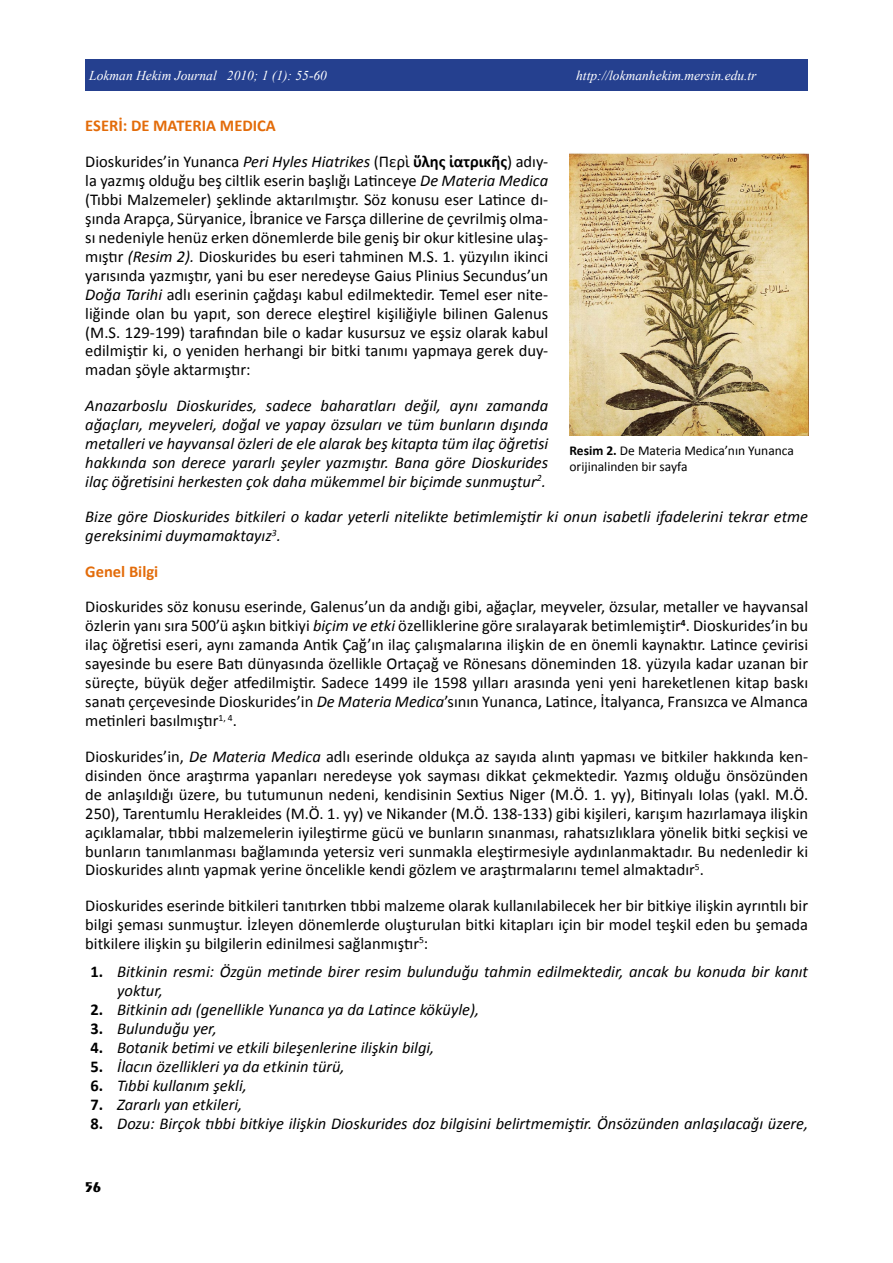
<style>
.page{position:relative;width:893px;height:1263px;background:#fff}
.page>*{position:absolute;margin:0;border:0;box-sizing:border-box;transform-origin:0 0}
.t1{font:16.5px/18.9px "Calibri";color:#000;text-align:justify}
.t2{font:italic 16.5px/18.9px "Calibri";color:#000}
.t3{font:700 16.5px "Calibri";color:#e36c0a}
.t4{font:700 15px "Exotic 350 BT";color:#000}
.t5{font:italic 13.5px "Times New Roman";color:#fff}
.t6{font:13.5px/16.2px "Calibri";color:#000}
.s1{font-weight:700;color:#e36c0a}
.s2{font-style:italic}
.s3{font-weight:700}
.s4{font-weight:700;font-style:normal}
</style>
<div class="page">
<div style="left:85px;top:60px;width:723px;height:31px;background:#25408f"></div>
<img style="left:569px;top:153px;width:239px;height:282px">
<p class="t5" style="left:89px;top:66px;width:239px">Lokman Hekim Journal 2010; 1 (1): 55-60</p>
<p class="t5" style="left:576px;top:66px;width:182px">http://lokmanhekim.mersin.edu.tr</p>
<p class="t1" style="left:85px;top:108px;width:464px;line-height:35.5px"><span class="s1">ESERİ: DE MATERIA MEDICA<br></span>Dioskurides’in Yunanca <span class="s2">Peri Hyles Hiatrikes</span> (Περὶ <span class="s3">ὕλης ἰατρικῆς</span>) adıy-</p>
<p class="t1" style="left:85px;top:171px;width:464px">la yazmış olduğu beş ciltlik eserin başlığı Latinceye <span class="s2">De Materia Medica </span>(Tıbbi Malzemeler) şeklinde aktarılmıştır. Söz konusu eser Latince dı&shy;şında Arapça, Süryanice, İbranice ve Farsça dillerine de çevrilmiş olma&shy;sı nedeniyle henüz erken dönemlerde bile geniş bir okur kitlesine ulaş&shy;mıştır <span class="s2">(Resim 2).</span> Dioskurides bu eseri tahminen M.S. 1. yüzyılın ikinci yarısında yazmıştır, yani bu eser neredeyse Gaius Plinius Secundus’un <span class="s2">Doğa Tarihi</span> adlı eserinin çağdaşı kabul edilmektedir. Temel eser nite&shy;liğinde olan bu yapıt, son derece eleştirel kişiliğiyle bilinen Galenus (M.S. 129-199) tarafından bile o kadar kusursuz ve eşsiz olarak kabul edilmiştir ki, o yeniden herhangi bir bitki tanımı yapmaya gerek duy&shy;madan şöyle aktarmıştır:</p>
<p class="t2" style="left:85px;top:395px;width:464px;text-align:justify">Anazarboslu Dioskurides, sadece baharatları değil, aynı zamanda ağaçları, meyveleri, doğal ve yapay özsuları ve tüm bunların dışında metalleri ve hayvansal özleri de ele alarak beş kitapta tüm ilaç öğretisi hakkında son derece yararlı şeyler yazmıştır. Bana göre Dioskurides ilaç öğretisini herkesten çok daha mükemmel bir biçimde sunmuştur<sup>2</sup>.</p>
<p class="t2" style="left:85px;top:507px;width:724px">Bize göre Dioskurides bitkileri o kadar yeterli nitelikte betimlemiştir ki onun isabetli ifadelerini tekrar etme gereksinimi duymamaktayız<sup>3</sup>.</p>
<p class="t3" style="left:85px;top:561px;width:75px">Genel Bilgi</p>
<p class="t1" style="left:85px;top:597px;width:724px">Dioskurides söz konusu eserinde, Galenus’un da andığı gibi, ağaçlar, meyveler, özsular, metaller ve hayvansal özlerin yanı sıra 500’ü aşkın bitkiyi <span class="s2">biçim ve etki</span> özelliklerine göre sıralayarak betimlemiştir<sup>4</sup>. Dioskurides’in bu ilaç öğretisi eseri, aynı zamanda Antik Çağ’ın ilaç çalışmalarına ilişkin de en önemli kaynaktır. Latince çevirisi sayesinde bu esere Batı dünyasında özellikle Ortaçağ ve Rönesans döneminden 18. yüzyıla kadar uzanan bir süreçte, büyük değer atfedilmiştir. Sadece 1499 ile 1598 yılları arasında yeni yeni hareketlenen kitap baskı sanatı çerçevesinde Dioskurides’in <span class="s2">De Materia Medica</span>’sının Yunanca, Latince, İtalyanca, Fransızca ve Almanca metinleri basılmıştır<sup>1,</sup> <sup>4</sup>.</p>
<p class="t1" style="left:85px;top:747px;width:724px">Dioskurides’in, <span class="s2">De Materia Medica</span> adlı eserinde oldukça az sayıda alıntı yapması ve bitkiler hakkında ken&shy;disinden önce araştırma yapanları neredeyse yok sayması dikkat çekmektedir. Yazmış olduğu önsözünden de anlaşıldığı üzere, bu tutumunun nedeni, kendisinin Sextius Niger (M.Ö. 1. yy), Bitinyalı Iolas (yakl. M.Ö.<br>250), Tarentumlu Herakleides (M.Ö. 1. yy) ve Nikander (M.Ö. 138-133) gibi kişileri, karışım hazırlamaya ilişkin açıklamalar, tıbbi malzemelerin iyileştirme gücü ve bunların sınanması, rahatsızlıklara yönelik bitki seçkisi ve bunların tanımlanması bağlamında yetersiz veri sunmakla eleştirmesiyle aydınlanmaktadır. Bu nedenledir ki Dioskurides alıntı yapmak yerine öncelikle kendi gözlem ve araştırmalarını temel almaktadır<sup>5</sup>.</p>
<p class="t1" style="left:85px;top:896px;width:724px">Dioskurides eserinde bitkileri tanıtırken tıbbi malzeme olarak kullanılabilecek her bir bitkiye ilişkin ayrıntılı bir bilgi şeması sunmuştur. İzleyen dönemlerde oluşturulan bitki kitapları için bir model teşkil eden bu şemada bitkilere ilişkin şu bilgilerin edinilmesi sağlanmıştır<sup>5</sup>:</p>
<p class="t2" style="left:117px;top:961px;width:692px;text-indent:-27px"><span class="s4">1.</span> Bitkinin resmi: Özgün metinde birer resim bulunduğu tahmin edilmektedir, ancak bu konuda bir kanıt yoktur,</p>
<p class="t2" style="left:90px;top:999px;width:390px"><span class="s4">2.</span> Bitkinin adı (genellikle Yunanca ya da Latince köküyle),</p>
<p class="t2" style="left:90px;top:1018px;width:128px"><span class="s4">3.</span> Bulunduğu yer,</p>
<p class="t2" style="left:90px;top:1037px;width:345px"><span class="s4">4.</span> Botanik betimi ve etkili bileşenlerine ilişkin bilgi,</p>
<p class="t2" style="left:90px;top:1056px;width:256px"><span class="s4">5.</span> İlacın özellikleri ya da etkinin türü,</p>
<p class="t2" style="left:90px;top:1075px;width:158px"><span class="s4">6.</span> Tıbbi kullanım şekli,</p>
<p class="t2" style="left:90px;top:1094px;width:153px"><span class="s4">7.</span> Zararlı yan etkileri,</p>
<p class="t2" style="left:90px;top:1113px;width:719px"><span class="s4">8.</span> Dozu: Birçok tıbbi bitkiye ilişkin Dioskurides doz bilgisini belirtmemiştir. Önsözünden anlaşılacağı üzere,</p>
<p class="t6" style="left:569px;top:442px;width:226px"><span class="s3">Resim 2.</span> De Materia Medica’nın Yunanca orijinalinden bir sayfa</p>
<p class="t4" style="left:85px;top:1178px;width:18px">56</p>
</div>
